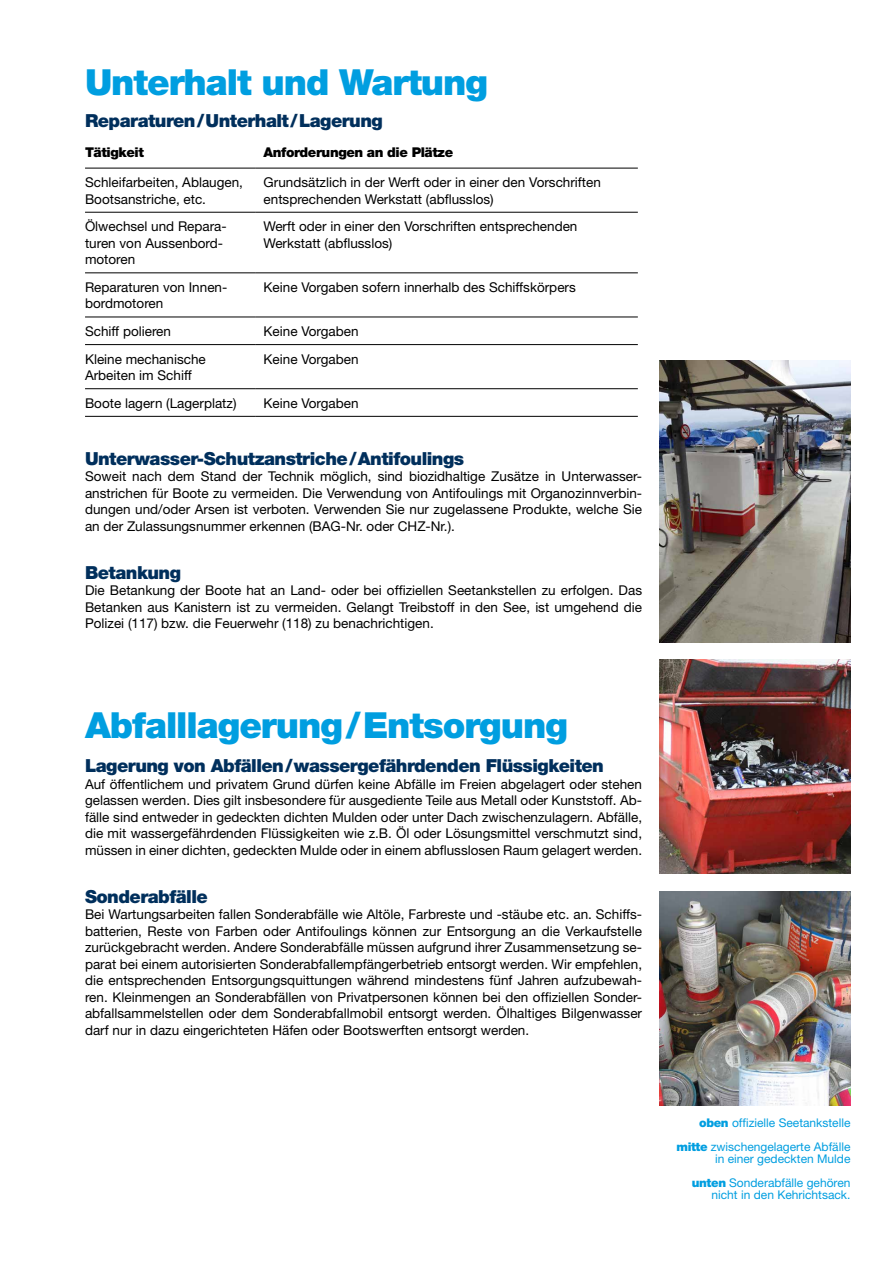
<style>
.page{position:relative;width:893px;height:1263px;background:#fff}
.page>*{position:absolute;margin:0;border:0;box-sizing:border-box;transform-origin:0 0}
.t1{font:900 36px "Helvetica Neue";letter-spacing:-.03em;color:#009ee0}
.t2{font:900 18px "Helvetica Neue";letter-spacing:-.03em;color:#002f5c}
.t3{font:13.5px/16.5px "Helvetica Neue";color:#000}
.t4{font:900 13.5px "Helvetica Neue";letter-spacing:-.03em;color:#000}
.t5{font:12px/24px "Helvetica Neue";color:#009ee0;text-align:right}
.s1{font-weight:900}
</style>
<div class="page">
<hr style="left:85px;top:168px;width:170px;height:1px;background:#000">
<hr style="left:255px;top:168px;width:383px;height:1px;background:#000">
<hr style="left:85px;top:212px;width:170px;height:1px;background:#000">
<hr style="left:255px;top:212px;width:383px;height:1px;background:#000">
<hr style="left:85px;top:273px;width:170px;height:1px;background:#000">
<hr style="left:255px;top:273px;width:383px;height:1px;background:#000">
<hr style="left:85px;top:317px;width:170px;height:1px;background:#000">
<hr style="left:255px;top:317px;width:383px;height:1px;background:#000">
<hr style="left:85px;top:344px;width:170px;height:1px;background:#000">
<hr style="left:255px;top:344px;width:383px;height:1px;background:#000">
<hr style="left:85px;top:388px;width:170px;height:1px;background:#000">
<hr style="left:255px;top:388px;width:383px;height:1px;background:#000">
<hr style="left:85px;top:416px;width:170px;height:1px;background:#000">
<hr style="left:255px;top:416px;width:383px;height:1px;background:#000">
<img style="left:659px;top:360px;width:191px;height:282px">
<img style="left:659px;top:660px;width:191px;height:214px">
<img style="left:659px;top:891px;width:191px;height:214px">
<h1 class="t1" style="left:85px;top:61px;width:405px">Unterhalt und Wartung</h1>
<h2 class="t2" style="left:85px;top:110px;width:299px">Reparaturen/Unterhalt/Lagerung</h2>
<p class="t4" style="left:85px;top:144px;width:60px">Tätigkeit</p>
<p class="t4" style="left:264px;top:144px;width:191px">Anforderungen an die Plätze</p>
<p class="t3" style="left:85px;top:174px;width:160px">Schleifarbeiten, Ablaugen,<br>Bootsanstriche, etc.</p>
<p class="t3" style="left:264px;top:174px;width:339px">Grundsätzlich in der Werft oder in einer den Vorschriften entsprechenden Werkstatt (abflusslos)</p>
<p class="t3" style="left:85px;top:218px;width:142px">Ölwechsel und Repara&shy;turen von Aussenbord&shy;motoren</p>
<p class="t3" style="left:264px;top:218px;width:315px">Werft oder in einer den Vorschriften entsprechenden<br>Werkstatt (abflusslos)</p>
<p class="t3" style="left:85px;top:279px;width:144px">Reparaturen von Innen&shy;bordmotoren</p>
<p class="t3" style="left:264px;top:279px;width:314px">Keine Vorgaben sofern innerhalb des Schiffskörpers</p>
<p class="t3" style="left:85px;top:323px;width:88px">Schiff polieren</p>
<p class="t3" style="left:264px;top:323px;width:96px">Keine Vorgaben</p>
<p class="t3" style="left:85px;top:350px;width:122px">Kleine mechanische<br>Arbeiten im Schiff</p>
<p class="t3" style="left:264px;top:350px;width:96px">Keine Vorgaben</p>
<p class="t3" style="left:85px;top:395px;width:153px">Boote lagern (Lagerplatz)</p>
<p class="t3" style="left:264px;top:395px;width:96px">Keine Vorgaben</p>
<h2 class="t2" style="left:85px;top:448px;width:381px">Unterwasser-Schutzanstriche/Antifoulings</h2>
<p class="t3" style="left:85px;top:468px;width:559px;text-align:justify">Soweit nach dem Stand der Technik möglich, sind biozidhaltige Zusätze in Unterwasser&shy;anstrichen für Boote zu vermeiden. Die Verwendung von Antifoulings mit Organozinnverbin&shy;dungen und/oder Arsen ist verboten. Verwenden Sie nur zugelassene Produkte, welche Sie an der Zulassungsnummer erkennen (BAG-Nr. oder CHZ-Nr.).</p>
<h2 class="t2" style="left:85px;top:562px;width:98px">Betankung</h2>
<p class="t3" style="left:85px;top:582px;width:559px;text-align:justify">Die Betankung der Boote hat an Land- oder bei offiziellen Seetankstellen zu erfolgen. Das Betanken aus Kanistern ist zu vermeiden. Gelangt Treibstoff in den See, ist umgehend die Polizei (117) bzw. die Feuerwehr (118) zu benachrichtigen.</p>
<h1 class="t1" style="left:85px;top:704px;width:484px">Abfalllagerung/Entsorgung</h1>
<h2 class="t2" style="left:85px;top:755px;width:520px">Lagerung von Abfällen/wassergefährdenden Flüssigkeiten</h2>
<p class="t3" style="left:85px;top:776px;width:559px;text-align:justify">Auf öffentlichem und privatem Grund dürfen keine Abfälle im Freien abgelagert oder stehen gelassen werden. Dies gilt insbesondere für ausgediente Teile aus Metall oder Kunststoff. Ab&shy;fälle sind entweder in gedeckten dichten Mulden oder unter Dach zwischenzulagern. Abfälle, die mit wassergefährdenden Flüssigkeiten wie z.B. Öl oder Lösungsmittel verschmutzt sind, müssen in einer dichten, gedeckten Mulde oder in einem abflusslosen Raum gelagert werden.</p>
<h2 class="t2" style="left:85px;top:886px;width:124px">Sonderabfälle</h2>
<p class="t3" style="left:85px;top:906px;width:559px;text-align:justify">Bei Wartungsarbeiten fallen Sonderabfälle wie Altöle, Farbreste und -stäube etc. an. Schiffs&shy;batterien, Reste von Farben oder Antifoulings können zur Entsorgung an die Verkaufstelle zurückgebracht werden. Andere Sonderabfälle müssen aufgrund ihrer Zusammensetzung se&shy;parat bei einem autorisierten Sonderabfallempfängerbetrieb entsorgt werden. Wir empfehlen, die entsprechenden Entsorgungsquittungen während mindestens fünf Jahren aufzubewah&shy;ren. Kleinmengen an Sonderabfällen von Privatpersonen können bei den offiziellen Sonder&shy;abfallsammelstellen oder dem Sonderabfallmobil entsorgt werden. Ölhaltiges Bilgenwasser darf nur in dazu eingerichteten Häfen oder Bootswerften entsorgt werden.</p>
<p class="t5" style="left:676px;top:1110px;width:175px"><span class="s1">oben</span> offizielle Seetankstelle <span class="s1">mitte</span> zwischengelagerte Abfälle</p>
<p class="t5" style="left:692px;top:1146px;width:160px">in einer gedeckten Mulde <span class="s1">unten</span> Sonderabfälle gehören</p>
<p class="t5" style="left:711px;top:1182px;width:140px">nicht in den Kehrichtsack.</p>
</div>
